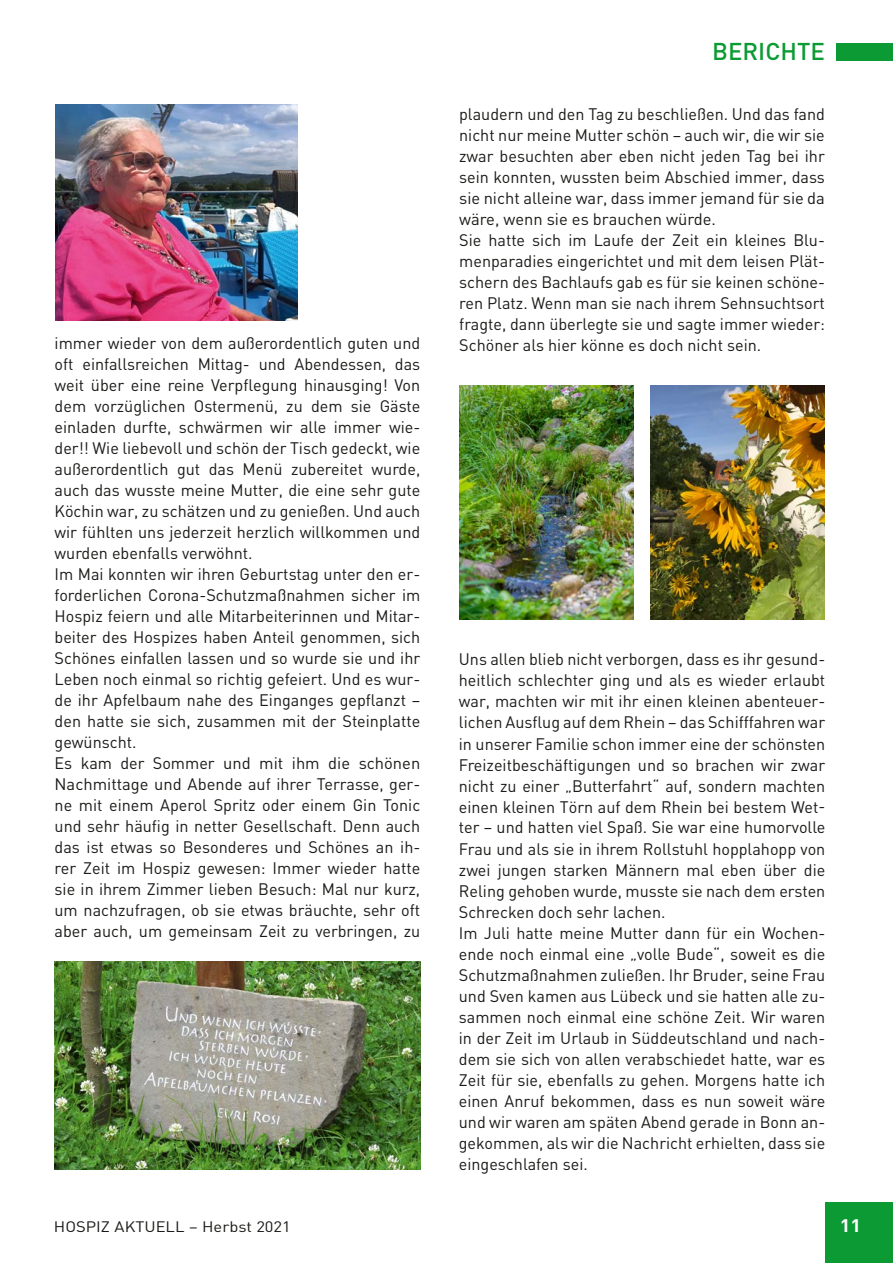
<style>
.page{position:relative;width:893px;height:1263px;background:#fff}
.page>*{position:absolute;margin:0;border:0;box-sizing:border-box;transform-origin:0 0}
.t1{font:500 24px "DIN";color:#0b9a33}
.t2{font:700 18px "DIN";color:#fff;scale:1.1 1}
.t3{font:16.5px/21px "DIN";color:#1a1a18}
.t4{font:15px "DIN";color:#1a1a18;scale:1.1 1}
</style>
<div class="page">
<div style="left:826px;top:1202px;width:67px;height:61px;background:#0b9a33"></div>
<div style="left:837px;top:43px;width:56px;height:17px;background:#0b9a33"></div>
<img style="left:55px;top:104px;width:243px;height:216px">
<img style="left:55px;top:961px;width:366px;height:208px">
<img style="left:459px;top:386px;width:175px;height:234px">
<img style="left:651px;top:386px;width:174px;height:234px">
<p class="t3" style="left:55px;top:333px;width:367px">immer wieder von dem außerordentlich guten und oft einfallsreichen Mittag- und Abendessen, das weit über eine reine Verpflegung hinausging! Von dem vorzüglichen Ostermenü, zu dem sie Gäste einladen durfte, schwärmen wir alle immer wie&shy;der!! Wie liebevoll und schön der Tisch gedeckt, wie außerordentlich gut das Menü zubereitet wurde, auch das wusste meine Mutter, die eine sehr gute Köchin war, zu schätzen und zu genießen. Und auch wir fühlten uns jederzeit herzlich willkommen und wurden ebenfalls verwöhnt.<br>Im Mai konnten wir ihren Geburtstag unter den er&shy;forderlichen Corona-Schutzmaßnahmen sicher im Hospiz feiern und alle Mitarbeiterinnen und Mitar&shy;beiter des Hospizes haben Anteil genommen, sich Schönes einfallen lassen und so wurde sie und ihr Leben noch einmal so richtig gefeiert. Und es wur&shy;de ihr Apfelbaum nahe des Einganges gepflanzt – den hatte sie sich, zusammen mit der Steinplatte gewünscht.<br>Es kam der Sommer und mit ihm die schönen Nachmittage und Abende auf ihrer Terrasse, ger&shy;ne mit einem Aperol Spritz oder einem Gin Tonic und sehr häufig in netter Gesellschaft. Denn auch das ist etwas so Besonderes und Schönes an ih&shy;rer Zeit im Hospiz gewesen: Immer wieder hatte sie in ihrem Zimmer lieben Besuch: Mal nur kurz, um nachzufragen, ob sie etwas bräuchte, sehr oft aber auch, um gemeinsam Zeit zu verbringen, zu</p>
<h1 class="t1" style="left:712px;top:36px;width:114px">BERICHTE</h1>
<p class="t3" style="left:459px;top:103px;width:367px">plaudern und den Tag zu beschließen. Und das fand nicht nur meine Mutter schön – auch wir, die wir sie zwar besuchten aber eben nicht jeden Tag bei ihr sein konnten, wussten beim Abschied immer, dass sie nicht alleine war, dass immer jemand für sie da wäre, wenn sie es brauchen würde.<br>Sie hatte sich im Laufe der Zeit ein kleines Blu&shy;menparadies eingerichtet und mit dem leisen Plät&shy;schern des Bachlaufs gab es für sie keinen schöne&shy;ren Platz. Wenn man sie nach ihrem Sehnsuchtsort fragte, dann überlegte sie und sagte immer wieder:<br>Schöner als hier könne es doch nicht sein.</p>
<p class="t3" style="left:459px;top:649px;width:368px">Uns allen blieb nicht verborgen, dass es ihr gesund&shy;heitlich schlechter ging und als es wieder erlaubt war, machten wir mit ihr einen kleinen abenteuer&shy;lichen Ausflug auf dem Rhein – das Schifffahren war in unserer Familie schon immer eine der schönsten Freizeitbeschäftigungen und so brachen wir zwar nicht zu einer „Butterfahrt“ auf, sondern machten einen kleinen Törn auf dem Rhein bei bestem Wet&shy;ter – und hatten viel Spaß. Sie war eine humorvolle Frau und als sie in ihrem Rollstuhl hopplahopp von zwei jungen starken Männern mal eben über die Reling gehoben wurde, musste sie nach dem ersten Schrecken doch sehr lachen.<br>Im Juli hatte meine Mutter dann für ein Wochen&shy;ende noch einmal eine „volle Bude“, soweit es die Schutzmaßnahmen zuließen. Ihr Bruder, seine Frau und Sven kamen aus Lübeck und sie hatten alle zu&shy;sammen noch einmal eine schöne Zeit. Wir waren in der Zeit im Urlaub in Süddeutschland und nach&shy;dem sie sich von allen verabschiedet hatte, war es Zeit für sie, ebenfalls zu gehen. Morgens hatte ich einen Anruf bekommen, dass es nun soweit wäre und wir waren am späten Abend gerade in Bonn an&shy;gekommen, als wir die Nachricht erhielten, dass sie eingeschlafen sei.</p>
<p class="t4" style="left:54px;top:1217px;width:217px">HOSPIZ AKTUELL – Herbst 2021</p>
<p class="t2" style="left:840px;top:1214px;width:21px">11</p>
</div>
